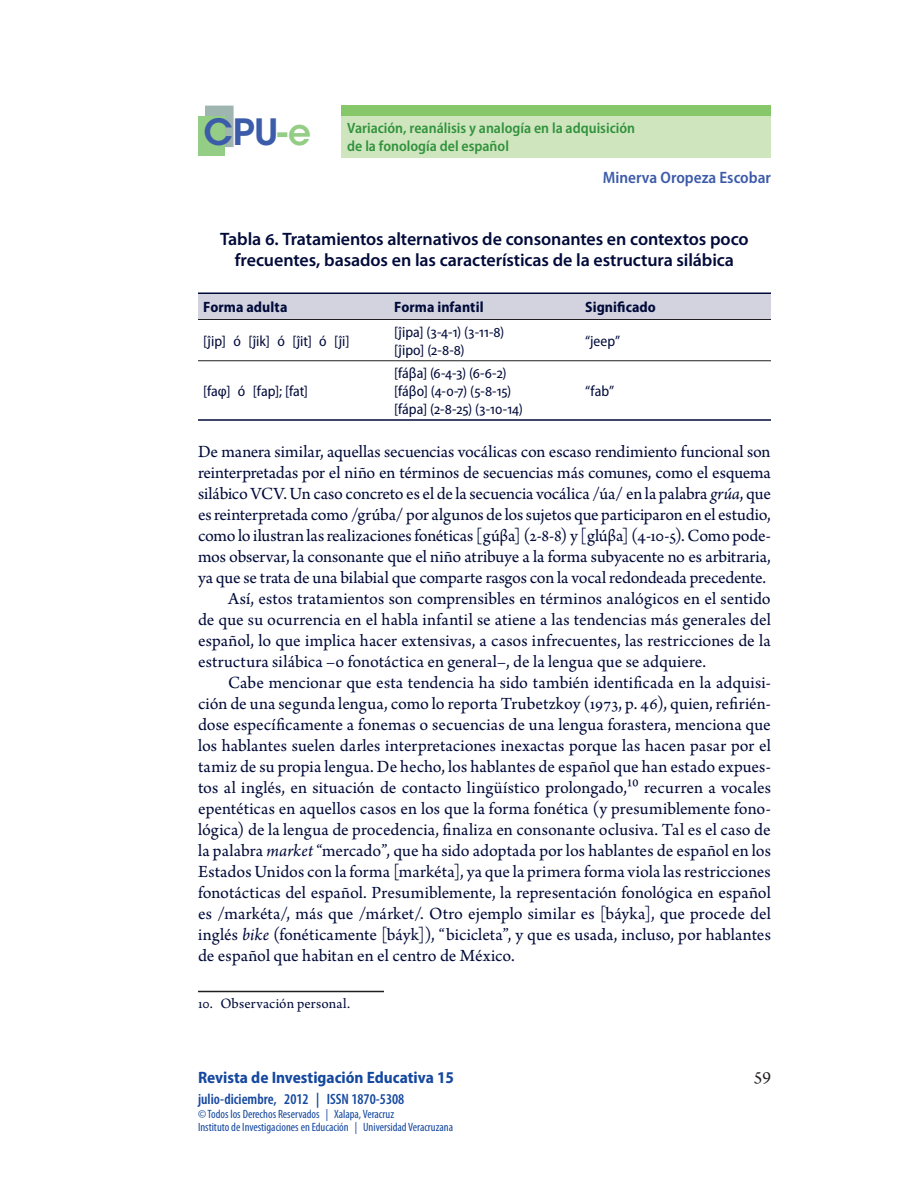
<style>
.page{position:relative;width:918px;height:1188px;background:#fff}
.page>*{position:absolute;margin:0;border:0;box-sizing:border-box;transform-origin:0 0}
.t1{font:600 36px "ITC Avant Garde Std";color:#3c5ba9}
.t2{font:18px "Arno Pro";color:#000a39}
.t3{font:600 18px/21px "Myriad Pro";letter-spacing:-.005em;color:#000a39;text-align:center}
.t4{font:18px "Arno Pro";color:#231f20}
.t5{font:700 semi-condensed 16.5px "Myriad Pro";color:#15489e}
.t6{font:600 semi-condensed 16.5px "Myriad Pro";color:#3c5ba9}
.t7{font:semi-condensed 15px/18px "Myriad Pro";letter-spacing:.005em;color:#000a39}
.t8{font:600 semi-condensed 15px/18px "Myriad Pro";color:#31923c}
.t9{font:700 semi-condensed 15px "Myriad Pro";letter-spacing:.005em;color:#000a39}
.t10{font:600 condensed 15px "Myriad Pro";color:#15489e}
.t11{font:15px "Arno Pro";letter-spacing:.01em;color:#000a39}
.t12{font:condensed 12px/13.5px "Myriad Pro";color:#15489e}
.s1{color:#94cd85}
.s2{font-style:italic}
</style>
<div class="page">
<div style="left:205px;top:106px;width:29px;height:41px;background:#9fb5b0;border:2px solid #9fb5b0"></div>
<div style="left:198px;top:116px;width:27px;height:40px;background:#94cd85"></div>
<div style="left:341px;top:116px;width:430px;height:41px;background:#cee5be"></div>
<div style="left:341px;top:106px;width:430px;height:10px;background:#86c769"></div>
<div style="left:198px;top:294px;width:573px;height:25px;background:#d2d3df"></div>
<hr style="left:198px;top:292px;width:191px;height:2px;background:#000a39">
<hr style="left:198px;top:419px;width:191px;height:2px;background:#000a39">
<hr style="left:389px;top:419px;width:191px;height:2px;background:#000a39">
<hr style="left:580px;top:419px;width:191px;height:2px;background:#000a39">
<hr style="left:198px;top:319px;width:191px;height:1px;background:#231f20">
<hr style="left:198px;top:360px;width:191px;height:1px;background:#231f20">
<hr style="left:389px;top:360px;width:191px;height:1px;background:#231f20">
<hr style="left:580px;top:360px;width:191px;height:1px;background:#231f20">
<hr style="left:389px;top:292px;width:191px;height:2px;background:#000a39">
<hr style="left:580px;top:292px;width:191px;height:2px;background:#000a39">
<hr style="left:389px;top:319px;width:191px;height:1px;background:#231f20">
<hr style="left:580px;top:319px;width:191px;height:1px;background:#231f20">
<hr style="left:198px;top:991px;width:186px;height:1px;background:#231f20">
<h1 class="t1" style="left:203px;top:109px;width:109px">CPU<span class="s1">-e</span></h1>
<p class="t8" style="left:347px;top:120px;width:289px">Variación, reanálisis y analogía en la adquisición de la fonología del español</p>
<p class="t6" style="left:603px;top:168px;width:170px">Minerva Oropeza Escobar</p>
<p class="t3" style="left:220px;top:228px;width:530px">Tabla 6. Tratamientos alternativos de consonantes en contextos poco frecuentes, basados en las características de la estructura silábica</p>
<p class="t9" style="left:203px;top:299px;width:86px">Forma adulta</p>
<p class="t9" style="left:394px;top:299px;width:91px">Forma infantil</p>
<p class="t9" style="left:585px;top:299px;width:72px">Significado</p>
<p class="t7" style="left:203px;top:332px;width:148px">[ĵip] ó [ĵik] ó [ĵit] ó [ĵi]</p>
<p class="t7" style="left:394px;top:323px;width:112px">[ĵipa] (3-4-1) (3-11-8) [ĵipo] (2-8-8)</p>
<p class="t7" style="left:585px;top:332px;width:37px">“jeep”</p>
<p class="t7" style="left:203px;top:382px;width:106px">[faφ] ó [fap]; [fat]</p>
<p class="t7" style="left:394px;top:364px;width:130px">[fáβa] (6-4-3) (6-6-2) [fáβo] (4-0-7) (5-8-15) [fápa] (2-8-25) (3-10-14)</p>
<p class="t7" style="left:585px;top:382px;width:30px">“fab”</p>
<p class="t2" style="left:198px;top:441px;width:574px">De manera similar, aquellas secuencias vocálicas con escaso rendimiento funcional son</p>
<p class="t2" style="left:198px;top:462px;width:574px">reinterpretadas por el niño en términos de secuencias más comunes, como el esquema</p>
<p class="t2" style="left:198px;top:483px;width:575px">silábico VCV. Un caso concreto es el de la secuencia vocálica /úa/ en la palabra <span class="s2">grúa</span>, que</p>
<p class="t2" style="left:198px;top:504px;width:574px">es reinterpretada como /grúba/ por algunos de los sujetos que participaron en el estudio,</p>
<p class="t2" style="left:198px;top:525px;width:574px">como lo ilustran las realizaciones fonéticas [gúβa] (2-8-8) y [glúβa] (4-10-5). Como pode-</p>
<p class="t2" style="left:198px;top:546px;width:574px">mos observar, la consonante que el niño atribuye a la forma subyacente no es arbitraria,</p>
<p class="t2" style="left:198px;top:567px;width:570px">ya que se trata de una bilabial que comparte rasgos con la vocal redondeada precedente.</p>
<p class="t2" style="left:228px;top:588px;width:544px">Así, estos tratamientos son comprensibles en términos analógicos en el sentido</p>
<p class="t2" style="left:198px;top:609px;width:574px">de que su ocurrencia en el habla infantil se atiene a las tendencias más generales del</p>
<p class="t2" style="left:198px;top:630px;width:574px">español, lo que implica hacer extensivas, a casos infrecuentes, las restricciones de la</p>
<p class="t2" style="left:198px;top:651px;width:510px">estructura silábica –o fonotáctica en general–, de la lengua que se adquiere.</p>
<p class="t2" style="left:228px;top:672px;width:545px">Cabe mencionar que esta tendencia ha sido también identificada en la adquisi-</p>
<p class="t2" style="left:198px;top:693px;width:574px">ción de una segunda lengua, como lo reporta Trubetzkoy (1973, p. 46), quien, refirién-</p>
<p class="t2" style="left:198px;top:714px;width:574px">dose específicamente a fonemas o secuencias de una lengua forastera, menciona que</p>
<p class="t2" style="left:198px;top:735px;width:574px">los hablantes suelen darles interpretaciones inexactas porque las hacen pasar por el</p>
<p class="t2" style="left:198px;top:756px;width:574px">tamiz de su propia lengua. De hecho, los hablantes de español que han estado expues-</p>
<p class="t2" style="left:198px;top:777px;width:574px">tos al inglés, en situación de contacto lingüístico prolongado,10 recurren a vocales</p>
<p class="t2" style="left:198px;top:798px;width:574px">epentéticas en aquellos casos en los que la forma fonética (y presumiblemente fono-</p>
<p class="t2" style="left:198px;top:819px;width:574px">lógica) de la lengua de procedencia, finaliza en consonante oclusiva. Tal es el caso de</p>
<p class="t2" style="left:198px;top:840px;width:575px">la palabra <span class="s2">market</span> “mercado”, que ha sido adoptada por los hablantes de español en los</p>
<p class="t2" style="left:198px;top:861px;width:574px">Estados Unidos con la forma [markéta], ya que la primera forma viola las restricciones</p>
<p class="t2" style="left:198px;top:882px;width:574px">fonotácticas del español. Presumiblemente, la representación fonológica en español</p>
<p class="t2" style="left:198px;top:903px;width:574px">es /markéta/, más que /márket/. Otro ejemplo similar es [báyka], que procede del</p>
<p class="t2" style="left:198px;top:924px;width:574px">inglés <span class="s2">bike</span> (fonéticamente [báyk]), “bicicleta”, y que es usada, incluso, por hablantes</p>
<p class="t2" style="left:198px;top:945px;width:318px">de español que habitan en el centro de México.</p>
<p class="t11" style="left:198px;top:995px;width:154px">10. Observación personal.</p>
<p class="t5" style="left:198px;top:1069px;width:258px">Revista de Investigación Educativa 15</p>
<p class="t10" style="left:198px;top:1091px;width:208px">julio-diciembre, 2012 | ISSN 1870-5308</p>
<p class="t12" style="left:198px;top:1107px;width:257px">© Todos los Derechos Reservados | Xalapa, Veracruz<br>Instituto de Investigaciones en Educación | Universidad Veracruzana</p>
<p class="t4" style="left:754px;top:1068px;width:19px">59</p>
</div>
